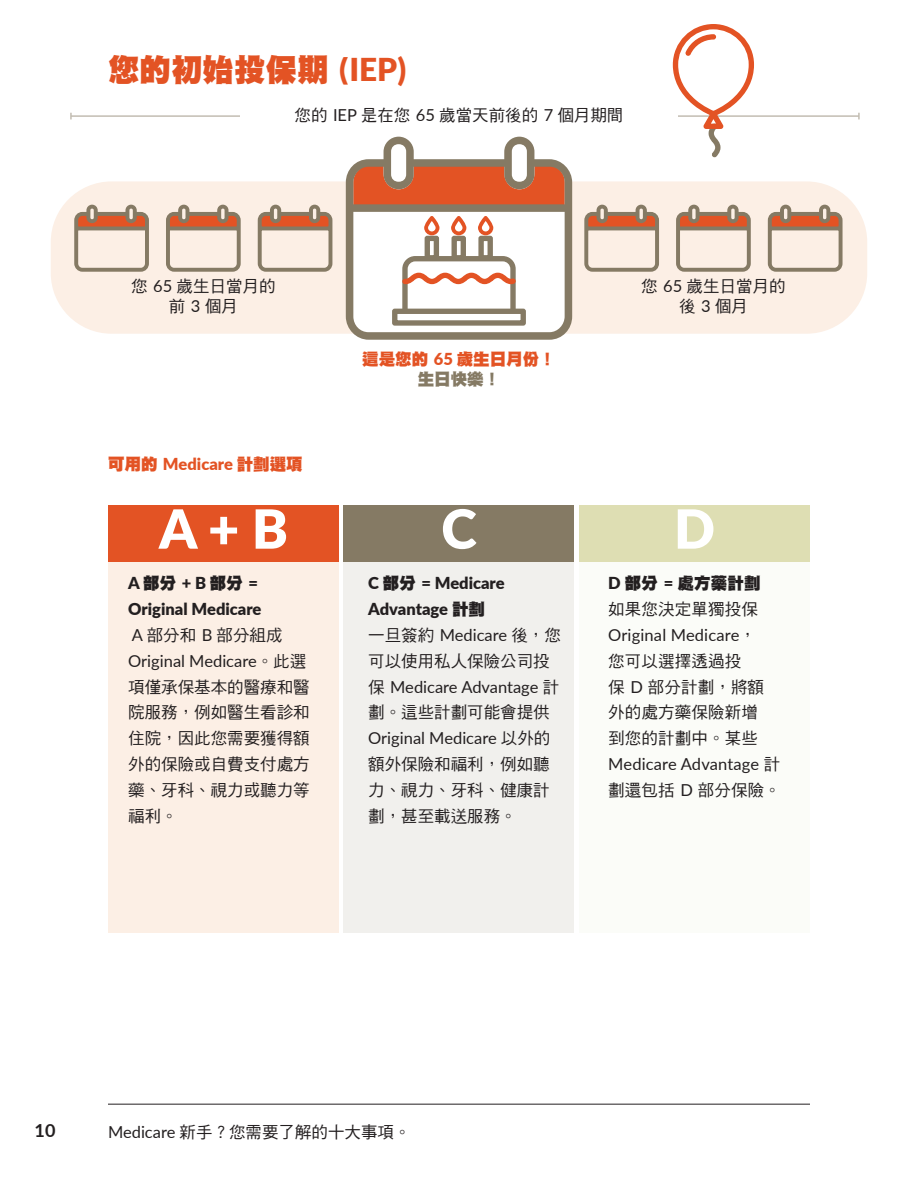
<style>
.page{position:relative;width:918px;height:1188px;background:#fff}
.page>*{position:absolute;margin:0;border:0;box-sizing:border-box;transform-origin:0 0}
.t1{font:900 54px "Lato";color:#fff}
.t2{font:31.5px "DF Hei Std W12";color:#e35324}
.t3{font:700 18px "Lato";color:#231f20}
.t4{font:16.5px/25.8px "DF Hei Std W5";color:#231f20}
.t5{font:16.5px/19.8px "DF Hei Std W12";color:#e35324;text-align:center}
.t6{font:900 16.5px "Lato";color:#e35324}
.s1{font-family:"Lato";font-weight:900}
.s2{font-family:"Lato"}
.s3{color:#857a64}
.s4{font-family:"DF Hei Std W12";font-weight:400}
.s5{font-family:"DF Hei Std W12"}
</style>
<div class="page">
<hr style="left:108px;top:1104px;width:702px;height:1px;background:#231f20">
<div style="left:51px;top:181px;width:816px;height:153px;background:#fcefe5;border-radius:61px"></div>
<div style="left:108px;top:561px;width:231px;height:372px;background:#fcefe5"></div>
<div style="left:344px;top:561px;width:230px;height:372px;background:#f1f0ed"></div>
<div style="left:579px;top:561px;width:231px;height:372px;background:#fbfcf8"></div>
<div style="left:108px;top:505px;width:231px;height:56px;background:#e35324"></div>
<div style="left:344px;top:505px;width:230px;height:56px;background:#857a64"></div>
<div style="left:579px;top:505px;width:231px;height:56px;background:#dedeb3"></div>
<svg style="left:74px;top:204px;width:75px;height:68px"></svg>
<svg style="left:166px;top:204px;width:75px;height:68px"></svg>
<svg style="left:257px;top:204px;width:76px;height:68px"></svg>
<svg style="left:584px;top:204px;width:75px;height:68px"></svg>
<svg style="left:676px;top:204px;width:75px;height:68px"></svg>
<svg style="left:767px;top:204px;width:76px;height:68px"></svg>
<svg style="left:346px;top:137px;width:226px;height:203px;background:#dbc0b2"></svg>
<hr style="left:71px;top:115px;width:788px;height:2px;background:#857a64">
<svg style="left:70px;top:113px;width:2px;height:6px"></svg>
<svg style="left:858px;top:113px;width:2px;height:6px"></svg>
<div style="left:240px;top:108px;width:438px;height:13px;background:#fff"></div>
<svg style="left:672px;top:24px;width:83px;height:134px"></svg>
<p class="t2" style="left:108px;top:53px;width:300px">您的初始投保期 (<span class="s1">IEP)</span></p>
<p class="t4" style="left:295px;top:102px;width:330px">您的 <span class="s2">IEP</span> 是在您 <span class="s2">65</span> 歲當天前後的 <span class="s2">7</span> 個月期間</p>
<p class="t4" style="left:131px;top:276px;width:146px;line-height:19.8px;text-align:center">您 <span class="s2">65</span> 歲生日當月的前 <span class="s2">3</span> 個月</p>
<p class="t4" style="left:641px;top:276px;width:146px;line-height:19.8px;text-align:center">您 <span class="s2">65</span> 歲生日當月的後 <span class="s2">3</span> 個月</p>
<p class="t5" style="left:362px;top:349px;width:195px">這是您的 <span class="s1">65</span> 歲生日月份！<span class="s3">生日快樂！</span></p>
<p class="t6" style="left:108px;top:451px;width:196px"><span class="s4">可用的</span> Medicare <span class="s4">計劃選項</span></p>
<p class="t1" style="left:159px;top:488px;width:130px">A + B</p>
<p class="t1" style="left:441px;top:488px;width:37px">C</p>
<p class="t1" style="left:674px;top:488px;width:43px">D</p>
<p class="t4" style="left:128px;top:570px;width:183px"><span class="s1">A</span> <span class="s5">部分</span> <span class="s1">+ B</span> <span class="s5">部分</span> <span class="s1">=<br>Original Medicare<br></span><span class="s2">A</span> 部分和 <span class="s2">B</span> 部分組成<br><span class="s2">Original Medicare</span>。此選項僅承保基本的醫療和醫院服務，例如醫生看診和住院，因此您需要獲得額外的保險或自費支付處方藥、牙科、視力或聽力等福利。</p>
<p class="t4" style="left:368px;top:570px;width:194px"><span class="s1">C</span> <span class="s5">部分</span> <span class="s1">= Medicare<br>Advantage</span> <span class="s5">計劃<br></span>一旦簽約 <span class="s2">Medicare</span> 後，您可以使用私人保險公司投保 <span class="s2">Medicare Advantage</span> 計劃。這些計劃可能會提供<br><span class="s2">Original Medicare</span> 以外的額外保險和福利，例如聽力、視力、牙科、健康計劃，甚至載送服務。</p>
<p class="t4" style="left:608px;top:570px;width:174px"><span class="s1">D</span> <span class="s5">部分</span> <span class="s1">=</span> <span class="s5">處方藥計劃</span>如果您決定單獨投保<br><span class="s2">Original Medicare</span>，<br>您可以選擇透過投<br>保 <span class="s2">D</span> 部分計劃，將額外的處方藥保險新增<br>到您的計劃中。某些<br><span class="s2">Medicare Advantage</span> 計劃還包括 <span class="s2">D</span> 部分保險。</p>
<p class="t3" style="left:35px;top:1117px;width:22px">10</p>
<p class="t4" style="left:108px;top:1119px;width:304px"><span class="s2">Medicare</span> 新手？您需要了解的十大事項。</p>
</div>
